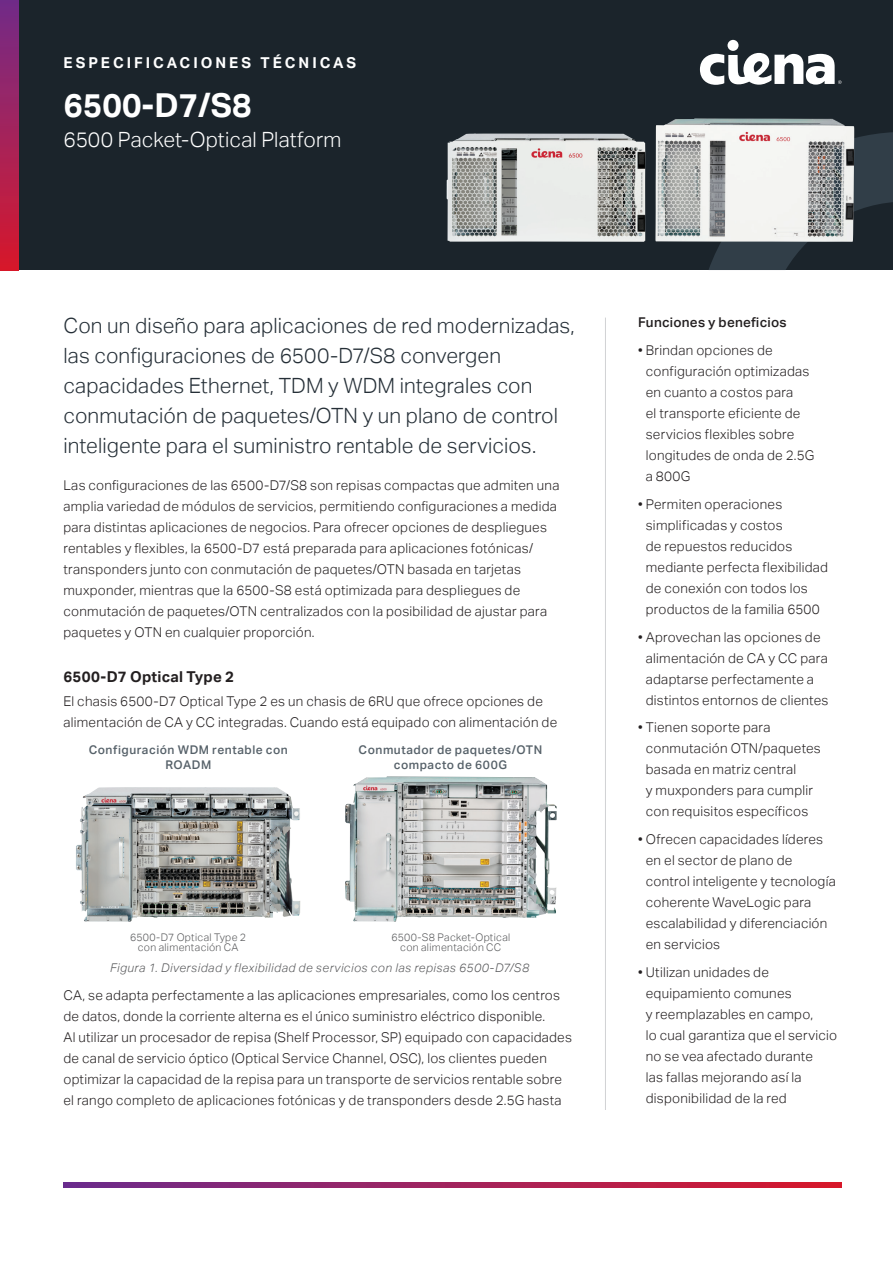
<style>
.page{position:relative;width:893px;height:1263px;background:#fff}
.page>*{position:absolute;margin:0;border:0;box-sizing:border-box;transform-origin:0 0}
.Product_Headline{font:700 33px "Aktiv Grotesk";color:#fff}
.Intro_Copy{font:300 21px/30px "Aktiv Grotesk";letter-spacing:.005em;color:#252f37}
.Product_Subhead{font:300 21px "Aktiv Grotesk";letter-spacing:.005em;color:#fff}
.t1{font:700 15px "Aktiv Grotesk";letter-spacing:.2em;color:#fff}
.Headline_for_body_co{font:700 15px "Aktiv Grotesk";letter-spacing:.015em;color:#231f20}
.Body_Copy{font:300 13.5px/21px "Aktiv Grotesk";letter-spacing:.02em;color:#231f20}
.Sidebar_Bullets{font:300 13.5px/21px "Aktiv Grotesk";letter-spacing:.02em;color:#231f20}
.Sidebar_Headline{font:500 13.5px "Aktiv Grotesk";letter-spacing:.015em;color:#231f20}
.Figure_Caption{font:500 12px/15px "Aktiv Grotesk";letter-spacing:.045em;color:#566169;text-align:center}
.Figure_Caption-2{font:italic 300 12px "Aktiv Grotesk";letter-spacing:.04em;color:#57585a}
.Figure_Caption-3{font:300 10.5px/10.5px "Aktiv Grotesk";letter-spacing:.025em;color:#57585a;text-align:center}
</style>
<div class="page">
<svg style="left:63px;top:1183px;width:779px;height:4px;background:#a1225c"></svg>
<div style="left:0;top:0;width:893px;height:270px;background:#1b242b"></div>
<div style="left:727px;top:40px;width:11px;height:11px;background:#fff;border-radius:50%"></div>
<svg style="left:700px;top:53px;width:142px;height:32px"></svg>
<div style="left:0;top:0;width:18px;height:270px;background:linear-gradient(to bottom,#712c88,#d7182c)"></div>
<svg style="left:709px;top:132px;width:184px;height:138px"></svg>
<hr style="left:605px;top:318px;width:1px;height:792px;background:#d1d2d4">
<img style="left:655px;top:118px;width:199px;height:124px">
<img style="left:446px;top:134px;width:199px;height:108px">
<img style="left:76px;top:787px;width:224px;height:134px">
<img style="left:345px;top:776px;width:212px;height:145px">
<p class="t1" style="left:63px;top:54px;width:294px">ESPECIFICACIONES TÉCNICAS</p>
<p class="Product_Headline" style="left:63px;top:86px;width:190px">6500-D7/S8</p>
<p class="Product_Subhead" style="left:63px;top:128px;width:279px">6500 Packet-Optical Platform</p>
<p class="Intro_Copy" style="left:63px;top:310px;width:513px">Con un diseño para aplicaciones de red modernizadas, las configuraciones de 6500-D7/S8 convergen capacidades Ethernet, TDM y WDM integrales con conmutación de paquetes/OTN y un plano de control inteligente para el suministro rentable de servicios.</p>
<p class="Body_Copy" style="left:63px;top:475px;width:497px">Las configuraciones de las 6500-D7/S8 son repisas compactas que admiten una amplia variedad de módulos de servicios, permitiendo configuraciones a medida para distintas aplicaciones de negocios. Para ofrecer opciones de despliegues rentables y flexibles, la 6500-D7 está preparada para aplicaciones fotónicas/ transponders junto con conmutación de paquetes/OTN basada en tarjetas muxponder, mientras que la 6500-S8 está optimizada para despliegues de conmutación de paquetes/OTN centralizados con la posibilidad de ajustar para paquetes y OTN en cualquier proporción.</p>
<p class="Headline_for_body_co" style="left:63px;top:668px;width:172px">6500-D7 Optical Type 2</p>
<p class="Body_Copy" style="left:63px;top:691px;width:495px">El chasis 6500-D7 Optical Type 2 es un chasis de 6RU que ofrece opciones de alimentación de CA y CC integradas. Cuando está equipado con alimentación de</p>
<p class="Figure_Caption" style="left:89px;top:742px;width:201px">Configuración WDM rentable con<br>ROADM</p>
<p class="Figure_Caption-3" style="left:130px;top:932px;width:118px">6500-D7 Optical Type 2 con alimentación CA</p>
<p class="Figure_Caption" style="left:359px;top:742px;width:185px">Conmutador de paquetes/OTN compacto de 600G</p>
<p class="Figure_Caption-3" style="left:391px;top:932px;width:121px">6500-S8 Packet-Optical con alimentación CC</p>
<p class="Figure_Caption-2" style="left:110px;top:960px;width:421px">Figura 1. Diversidad y flexibilidad de servicios con las repisas 6500-D7/S8</p>
<p class="Body_Copy" style="left:63px;top:985px;width:510px">CA, se adapta perfectamente a las aplicaciones empresariales, como los centros de datos, donde la corriente alterna es el único suministro eléctrico disponible.<br>Al utilizar un procesador de repisa (Shelf Processor, SP) equipado con capacidades de canal de servicio óptico (Optical Service Channel, OSC), los clientes pueden optimizar la capacidad de la repisa para un transporte de servicios rentable sobre el rango completo de aplicaciones fotónicas y de transponders desde 2.5G hasta</p>
<p class="Sidebar_Headline" style="left:638px;top:315px;width:150px">Funciones y beneficios</p>
<p class="Sidebar_Bullets" style="left:646px;top:340px;width:170px;text-indent:-8px">• Brindan opciones de configuración optimizadas en cuanto a costos para<br>el transporte eficiente de servicios flexibles sobre longitudes de onda de 2.5G a 800G</p>
<p class="Sidebar_Bullets" style="left:646px;top:494px;width:184px;text-indent:-8px">• Permiten operaciones simplificadas y costos<br>de repuestos reducidos mediante perfecta flexibilidad de conexión con todos los productos de la familia 6500</p>
<p class="Sidebar_Bullets" style="left:638px;top:626px;width:192px;text-align:center">• Aprovechan las opciones de alimentación de CA y CC para adaptarse perfectamente a distintos entornos de clientes</p>
<p class="Sidebar_Bullets" style="left:646px;top:717px;width:177px;text-indent:-8px">• Tienen soporte para conmutación OTN/paquetes basada en matriz central<br>y muxponders para cumplir con requisitos específicos</p>
<p class="Sidebar_Bullets" style="left:646px;top:829px;width:191px;text-indent:-8px">• Ofrecen capacidades líderes en el sector de plano de control inteligente y tecnología coherente WaveLogic para escalabilidad y diferenciación en servicios</p>
<p class="Sidebar_Bullets" style="left:646px;top:962px;width:193px;text-indent:-8px">• Utilizan unidades de equipamiento comunes<br>y reemplazables en campo,<br>lo cual garantiza que el servicio no se vea afectado durante<br>las fallas mejorando así la disponibilidad de la red</p>
</div>
